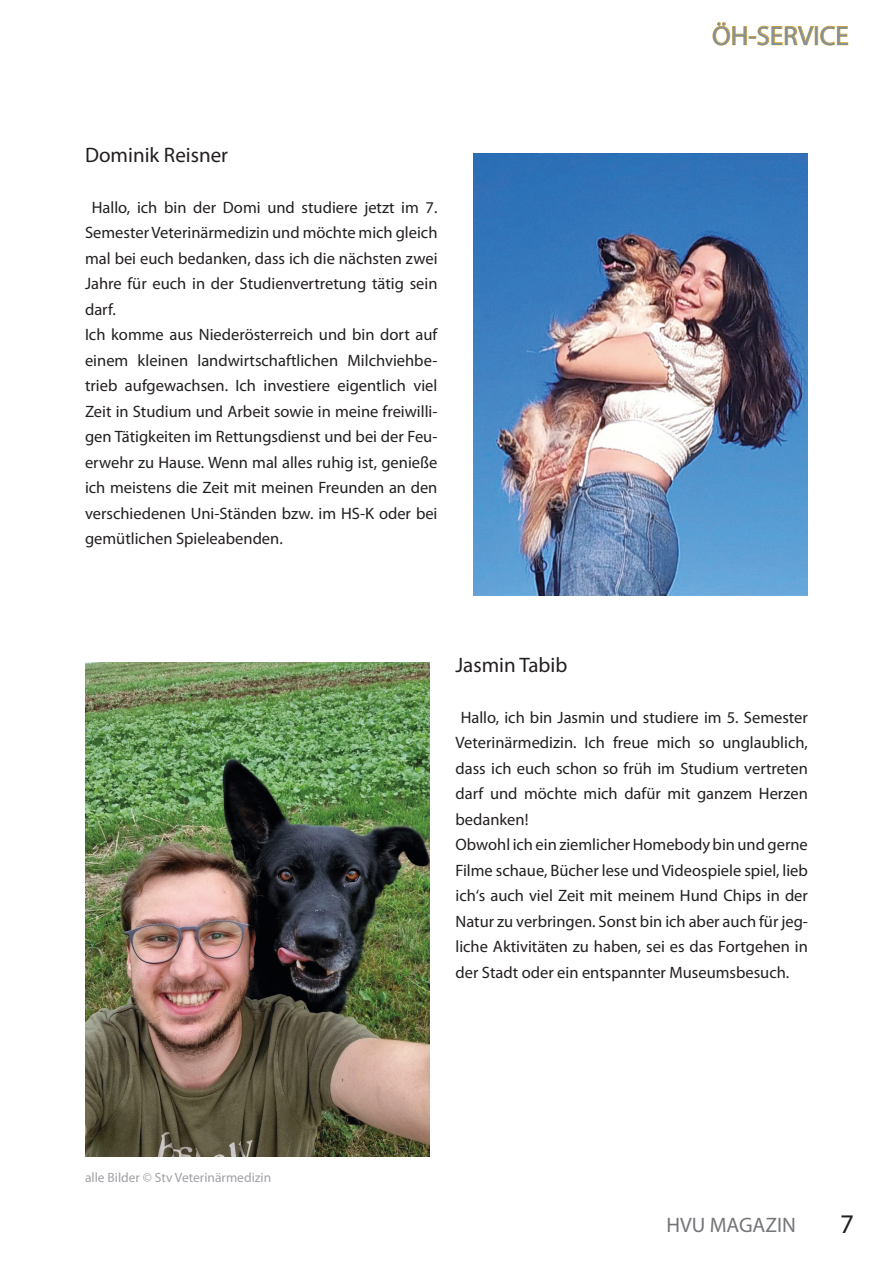
<style>
.page{position:relative;width:893px;height:1263px;background:#fff}
.page>*{position:absolute;margin:0;border:0;box-sizing:border-box;transform-origin:0 0}
.t1{font:27px "Myriad Pro";color:#828f96}
.t2{font:27px "Myriad Pro";color:#231f20}
.t3{font:21px "Myriad Pro";color:#231f20}
.t4{font:21px "Myriad Pro";color:#757679}
.t5{font:16.5px/25.5px "Myriad Pro";color:#231f20}
.t6{font:13.5px "Myriad Pro";color:#a0a1a5}
</style>
<div class="page">
<svg style="left:712px;top:22px;width:102px;height:24px"></svg>
<div style="left:815px;top:27px;width:3px;height:18px;border:1px solid #dea525"></div>
<svg style="left:820px;top:25px;width:28px;height:21px"></svg>
<img style="left:85px;top:662px;width:344px;height:494px">
<img style="left:473px;top:154px;width:335px;height:441px">
<p class="t3" style="left:85px;top:142px;width:145px">Dominik Reisner</p>
<p class="t5" style="left:85px;top:194px;width:354px;text-indent:7px">Hallo, ich bin der Domi und studiere jetzt im 7.<br>Semester Veterinärmedizin und möchte mich gleich mal bei euch bedanken, dass ich die nächsten zwei Jahre für euch in der Studienvertretung tätig sein darf.<br>Ich komme aus Niederösterreich und bin dort auf einem kleinen landwirtschaftlichen Milchviehbe&shy;trieb aufgewachsen. Ich investiere eigentlich viel Zeit in Studium und Arbeit sowie in meine freiwilli&shy;gen Tätigkeiten im Rettungsdienst und bei der Feu&shy;erwehr zu Hause. Wenn mal alles ruhig ist, genieße ich meistens die Zeit mit meinen Freunden an den verschiedenen Uni-Ständen bzw. im HS-K oder bei gemütlichen Spieleabenden.</p>
<h1 class="t1" style="left:712px;top:19px;width:138px">ÖH-SERVICE</h1>
<p class="t3" style="left:455px;top:652px;width:113px">Jasmin Tabib</p>
<p class="t5" style="left:455px;top:704px;width:354px;text-indent:5px">Hallo, ich bin Jasmin und studiere im 5. Semester Veterinärmedizin. Ich freue mich so unglaublich, dass ich euch schon so früh im Studium vertreten darf und möchte mich dafür mit ganzem Herzen bedanken!<br>Obwohl ich ein ziemlicher Homebody bin und gerne Filme schaue, Bücher lese und Videospiele spiel, lieb ich‘s auch viel Zeit mit meinem Hund Chips in der Natur zu verbringen. Sonst bin ich aber auch für jeg&shy;liche Aktivitäten zu haben, sei es das Fortgehen in der Stadt oder ein entspannter Museumsbesuch.</p>
<p class="t6" style="left:85px;top:1169px;width:188px">alle Bilder © Stv Veterinärmedizin</p>
<p class="t4" style="left:666px;top:1212px;width:131px">HVU MAGAZIN</p>
<h1 class="t2" style="left:840px;top:1207px;width:15px">7</h1>
</div>
